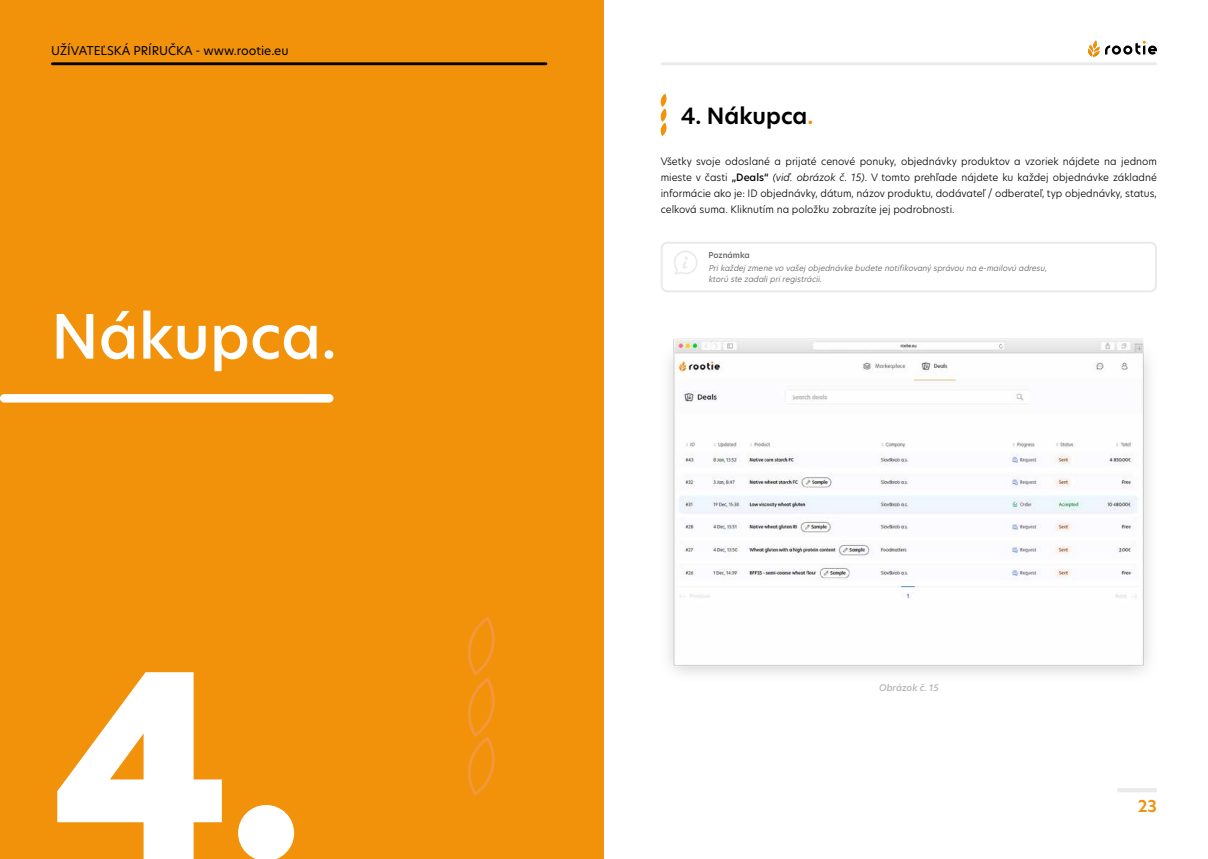
<style>
.page{position:relative;width:1208px;height:859px;background:#fff}
.page>*{position:absolute;margin:0;border:0;box-sizing:border-box;transform-origin:0 0}
.t1{font:250px "New Hero Super";color:#fff}
.t2{font:500 60px "New Hero";color:#fff}
.t3{font:600 22px "New Hero";color:#000}
.t4{font:600 16px "New Hero";color:#f19208}
.t5{font:12px "New Hero";color:#000}
.t6{font:300 10px/16px "New Hero";color:#000;text-align:justify}
.t7{font:italic 500 9px "New Hero";color:#b5b5b5}
.t8{font:italic 300 8px/11px "New Hero";color:#616161}
.t9{font:500 8px "New Hero";color:#616161}
.s1{color:#f19208}
.s2{font-weight:500}
.s3{font-style:italic}
</style>
<div class="page">
<svg style="left:1117px;top:788px;width:40px;height:4px"></svg>
<hr style="left:660px;top:62px;width:497px;height:3px;background:#eaeaea">
<svg style="left:1088px;top:40px;width:69px;height:17px"></svg>
<div style="left:0;top:0;width:604px;height:859px;background:#f2920a"></div>
<hr style="left:51px;top:62px;width:496px;height:3px;background:#020203">
<svg style="left:468px;top:616px;width:27px;height:180px"></svg>
<div style="left:0;top:394px;width:333px;height:9px;background:#fff;border-radius:4px"></div>
<svg style="left:660px;top:94px;width:7px;height:42px"></svg>
<img style="left:668px;top:338px;width:481px;height:336px">
<div style="left:660px;top:242px;width:497px;height:50px;border:2px solid #eaeaea;border-radius:6px"></div>
<svg style="left:674px;top:251px;width:24px;height:23px"></svg>
<p class="t5" style="left:51px;top:42px;width:239px">UŽÍVATEĽSKÁ PRÍRUČKA - www.rootie.eu</p>
<h2 class="t2" style="left:51px;top:296px;width:287px">Nákupca.</h2>
<h3 class="t3" style="left:680px;top:101px;width:134px">4. Nákupca<span class="s1">.</span></h3>
<p class="t6" style="left:660px;top:153px;width:498px">Všetky svoje odoslané a prijaté cenové ponuky, objednávky produktov a vzoriek nájdete na jednom mieste v časti <span class="s2">„Deals“</span> <span class="s3">(viď. obrázok č. 15)</span>. V tomto prehľade nájdete ku každej objednávke základné informácie ako je: ID objednávky, dátum, názov produktu, dodávateľ / odberateľ, typ objednávky, status, celková suma. Kliknutím na položku zobrazíte jej podrobnosti.</p>
<p class="t9" style="left:708px;top:250px;width:43px">Poznámka</p>
<p class="t8" style="left:708px;top:262px;width:341px">Prikaždej zmene vo vašej objednávke budete notifikovaný správou na e-mailovú adresu, ktorú ste zadalipriregistrácii.</p>
<h1 class="t1" style="left:51px;top:596px;width:253px">4.</h1>
<p class="t7" style="left:879px;top:681px;width:61px">Obrázok č. 15</p>
<h3 class="t4" style="left:1137px;top:795px;width:21px">23</h3>
</div>
